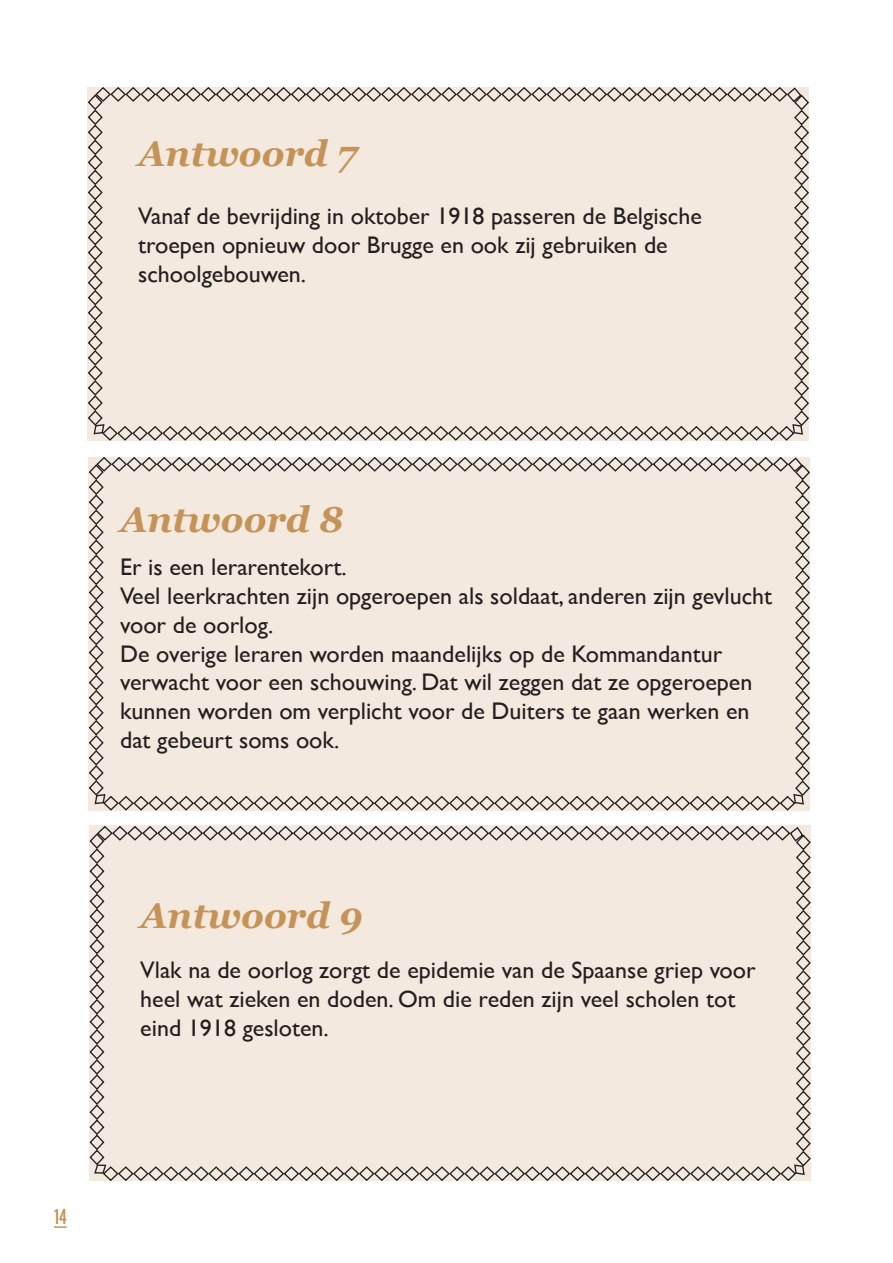
<style>
.page{position:relative;width:893px;height:1263px;background:#fff}
.page>*{position:absolute;margin:0;border:0;box-sizing:border-box;transform-origin:0 0}
.tussentitel{font:italic 700 36px "Georgia";color:#c59358}
.tekst{font:24px/28.8px "Gill Sans";color:#231f20}
.t1{font:21px "Big Noodle Titling";color:#c59358}
</style>
<div class="page">
<svg style="left:54px;top:1226px;width:13px;height:2px"></svg>
<div style="left:87px;top:87px;width:722px;height:354px;background:#f4e9de"></div>
<div style="left:88px;top:456px;width:722px;height:355px;background:#f4e9de"></div>
<div style="left:89px;top:825px;width:722px;height:356px;background:#f4e9de"></div>
<p class="tussentitel" style="left:138px;top:127px;width:221px">Antwoord 7</p>
<p class="tekst" style="left:138px;top:201px;width:565px">Vanaf de bevrijding in oktober 1918 passeren de Belgische</p>
<p class="tekst" style="left:138px;top:230px;width:531px">troepen opnieuw door Brugge en ook zij gebruiken de</p>
<p class="tekst" style="left:138px;top:259px;width:170px">schoolgebouwen.</p>
<p class="tussentitel" style="left:120px;top:493px;width:225px">Antwoord 8</p>
<p class="tekst" style="left:120px;top:552px;width:228px">Er is een lerarentekort.</p>
<p class="tekst" style="left:120px;top:581px;width:654px">Veel leerkrachten zijn opgeroepen als soldaat, anderen zijn gevlucht voor de oorlog.</p>
<p class="tekst" style="left:120px;top:639px;width:604px">De overige leraren worden maandelijks op de Kommandantur</p>
<p class="tekst" style="left:120px;top:668px;width:634px">verwacht voor een schouwing. Dat wil zeggen dat ze opgeroepen</p>
<p class="tekst" style="left:120px;top:696px;width:631px">kunnen worden om verplicht voor de Duiters te gaan werken en</p>
<p class="tekst" style="left:120px;top:725px;width:221px">dat gebeurt soms ook.</p>
<p class="tussentitel" style="left:140px;top:888px;width:224px">Antwoord 9</p>
<p class="tekst" style="left:140px;top:955px;width:617px">Vlak na de oorlog zorgt de epidemie van de Spaanse griep voor</p>
<p class="tekst" style="left:140px;top:984px;width:597px">heel wat zieken en doden. Om die reden zijn veel scholen tot</p>
<p class="tekst" style="left:140px;top:1013px;width:190px">eind 1918 gesloten.</p>
<p class="t1" style="left:54px;top:1205px;width:14px">14</p>
</div>
